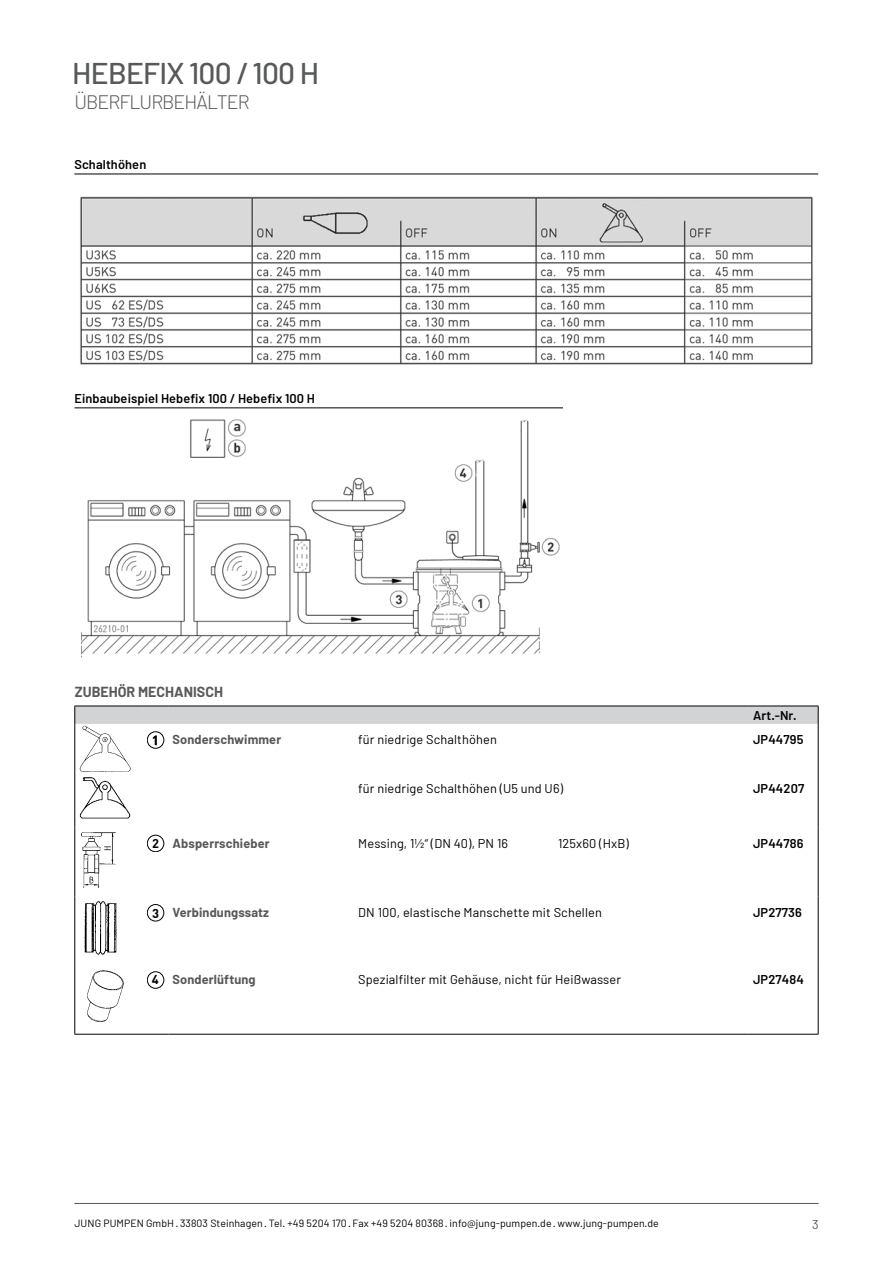
<style>
.page{position:relative;width:893px;height:1263px;background:#fff}
.page>*{position:absolute;margin:0;border:0;box-sizing:border-box;transform-origin:0 0}
.t1{font:500 30px "Barlow";letter-spacing:-.025em;color:#58595b}
.t2{font:300 19.5px "Barlow";letter-spacing:-.05em;color:#58595b}
.t3{font:700 14.25px "Barlow";color:#58595b}
.t4{font:12.75px "Barlow";letter-spacing:.01em;color:#000}
.t5{font:600 12.75px "Barlow";letter-spacing:.01em;color:#000}
.t6{font:700 12.75px "Barlow";letter-spacing:.01em;color:#58595b}
.t7{font:12.75px "Barlow";color:#58595b}
.t8{font:10.5px "Barlow";letter-spacing:.01em;color:#000}
.s1{font-family:"DIN Pro";color:#000}
</style>
<div class="page">
<hr style="left:74px;top:1203px;width:745px;height:1px;background:#58595b">
<div style="left:74px;top:706px;width:745px;height:18px;background:#d1d3d4"></div>
<hr style="left:168px;top:706px;width:186px;height:1px;background:#000">
<hr style="left:354px;top:706px;width:119px;height:1px;background:#000">
<hr style="left:473px;top:706px;width:81px;height:1px;background:#000">
<hr style="left:554px;top:706px;width:195px;height:1px;background:#000">
<hr style="left:749px;top:706px;width:70px;height:1px;background:#000">
<hr style="left:818px;top:724px;width:1px;height:55px;background:#000">
<hr style="left:74px;top:724px;width:1px;height:55px;background:#000">
<hr style="left:74px;top:779px;width:1px;height:48px;background:#000">
<hr style="left:818px;top:779px;width:1px;height:48px;background:#000">
<hr style="left:74px;top:827px;width:1px;height:70px;background:#000">
<hr style="left:818px;top:827px;width:1px;height:70px;background:#000">
<hr style="left:74px;top:897px;width:1px;height:67px;background:#000">
<hr style="left:818px;top:897px;width:1px;height:67px;background:#000">
<hr style="left:74px;top:964px;width:1px;height:70px;background:#000">
<hr style="left:74px;top:1034px;width:69px;height:1px;background:#000">
<svg style="left:143px;top:1034px;width:25px;height:1px"></svg>
<hr style="left:168px;top:1034px;width:186px;height:1px;background:#000">
<hr style="left:354px;top:1034px;width:119px;height:1px;background:#000">
<hr style="left:473px;top:1034px;width:81px;height:1px;background:#000">
<hr style="left:554px;top:1034px;width:195px;height:1px;background:#000">
<hr style="left:818px;top:964px;width:1px;height:70px;background:#000">
<hr style="left:749px;top:1034px;width:70px;height:1px;background:#000">
<img style="left:79px;top:725px;width:51px;height:47px">
<img style="left:79px;top:777px;width:51px;height:42px">
<div style="left:147px;top:731px;width:17px;height:17px;border:1px solid #000;border-radius:50%"></div>
<svg style="left:153px;top:735px;width:4px;height:11px"></svg>
<img style="left:81px;top:832px;width:35px;height:56px">
<div style="left:147px;top:835px;width:17px;height:17px;border:1px solid #000;border-radius:50%"></div>
<img style="left:84px;top:901px;width:33px;height:54px">
<div style="left:147px;top:904px;width:17px;height:17px;border:1px solid #000;border-radius:50%"></div>
<img style="left:87px;top:970px;width:37px;height:52px">
<div style="left:147px;top:971px;width:17px;height:17px;border:1px solid #000;border-radius:50%"></div>
<hr style="left:74px;top:174px;width:744px;height:1px;background:#000">
<img style="left:80px;top:196px;width:733px;height:169px">
<hr style="left:74px;top:407px;width:489px;height:1px;background:#000">
<img style="left:81px;top:419px;width:479px;height:239px">
<h1 class="t1" style="left:72px;top:55px;width:248px">HEBEFIX 100 / 100 H</h1>
<h2 class="t2" style="left:74px;top:90px;width:177px">ÜBERFLURBEHÄLTER</h2>
<p class="t5" style="left:74px;top:157px;width:73px">Schalthöhen</p>
<p class="t5" style="left:74px;top:391px;width:242px">Einbaubeispiel Hebefix 100 / Hebefix 100 H</p>
<p class="t3" style="left:75px;top:683px;width:150px">ZUBEHÖR MECHANISCH</p>
<p class="t5" style="left:753px;top:707px;width:45px">Art.-Nr.</p>
<p class="t6" style="left:152px;top:732px;width:131px"><span class="s1">1</span> Sonderschwimmer</p>
<p class="t4" style="left:358px;top:732px;width:140px">für niedrige Schalthöhen</p>
<p class="t5" style="left:753px;top:732px;width:52px">JP44795</p>
<p class="t4" style="left:358px;top:780px;width:206px">für niedrige Schalthöhen (U5 und U6)</p>
<p class="t5" style="left:753px;top:780px;width:53px">JP44207</p>
<p class="t6" style="left:152px;top:835px;width:119px"><span class="s1">2</span> Absperrschieber</p>
<p class="t4" style="left:358px;top:835px;width:151px">Messing, 1½“ (DN 40), PN 16</p>
<p class="t4" style="left:558px;top:835px;width:72px">125x60 (HxB)</p>
<p class="t5" style="left:753px;top:835px;width:52px">JP44786</p>
<p class="t6" style="left:152px;top:904px;width:118px"><span class="s1">3</span> Verbindungssatz</p>
<p class="t4" style="left:358px;top:904px;width:245px">DN 100, elastische Manschette mit Schellen</p>
<p class="t5" style="left:753px;top:904px;width:50px">JP27736</p>
<p class="t6" style="left:152px;top:972px;width:105px"><span class="s1">4</span> Sonderlüftung</p>
<p class="t4" style="left:358px;top:972px;width:264px">Spezialfilter mit Gehäuse, nicht für Heißwasser</p>
<p class="t5" style="left:753px;top:972px;width:52px">JP27484</p>
<p class="t8" style="left:74px;top:1216px;width:586px">JUNG PUMPEN GmbH · 33803 Steinhagen · Tel. +49 5204 170 · Fax +49 5204 80368 · info@jung-pumpen.de · www.jung-pumpen.de</p>
<p class="t7" style="left:812px;top:1216px;width:8px">3</p>
</div>
